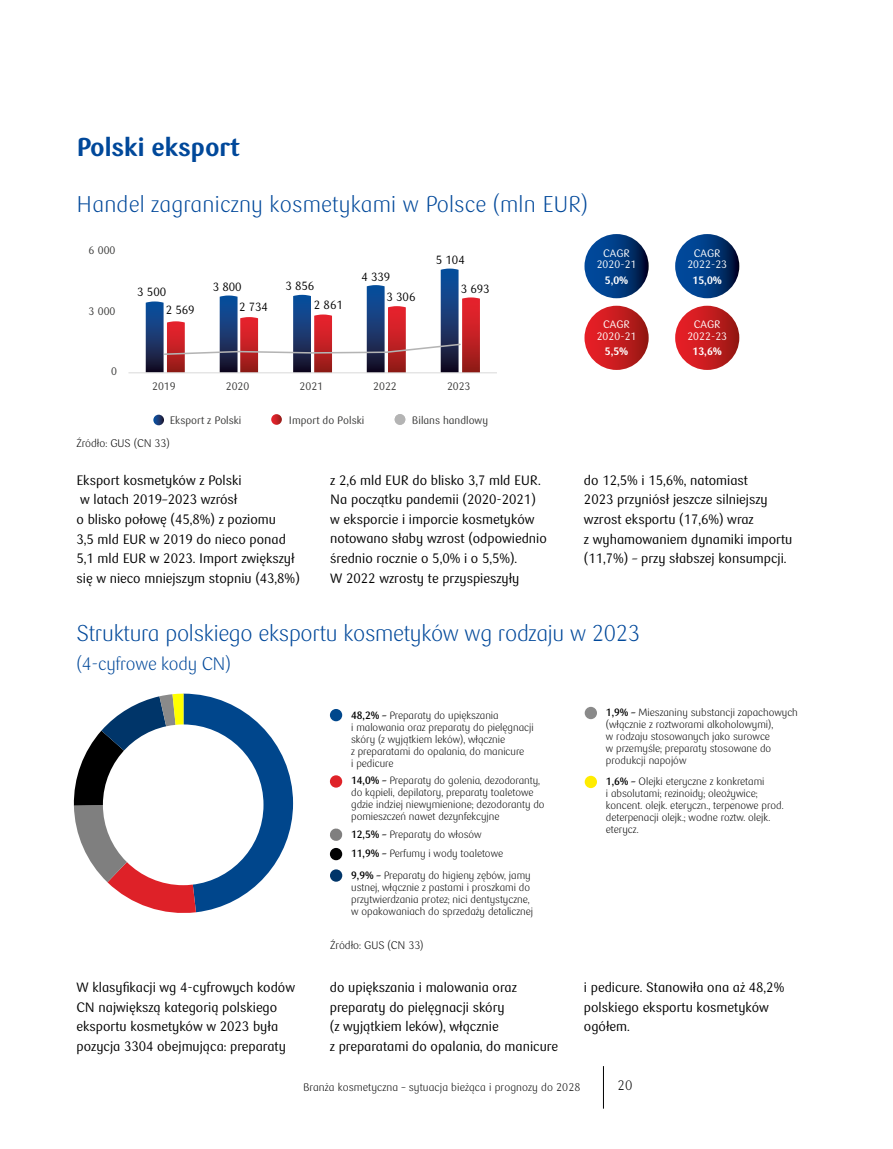
<style>
.page{position:relative;width:893px;height:1149px;background:#fff}
.page>*{position:absolute;margin:0;border:0;box-sizing:border-box;transform-origin:0 0}
.t1{font:900 25.5px "PKO Bank Polski";color:#00489a}
.t2{font:300 22.5px "PKO Bank Polski";letter-spacing:-.01em;color:#00489a}
.t3{font:300 22.5px "PKO Bank Polski";letter-spacing:.01em;color:#00489a}
.t4{font:300 18px "PKO Bank Polski";letter-spacing:-.01em;color:#00489a}
.t5{font:13.5px/19.5px "PKO Bank Polski";color:#000}
.t6{font:300 13.5px "PKO Bank Polski";color:#000}
.t7{font:11.7px "PKO Bank Polski";color:#020202}
.t8{font:300 10.95px "PKO Bank Polski";letter-spacing:.01em;color:#000}
.t9{font:10.8px "PKO Bank Polski";color:#3a3a39}
.t10{font:10.65px/11.9px "PKO Bank Polski";letter-spacing:.01em;color:#fff;text-align:center}
.t11{font:900 10.65px "PKO Bank Polski";color:#fff}
.t12{font:300 10.5px/12px "PKO Bank Polski";color:#000}
.s1{font-weight:700}
</style>
<div class="page">
<hr style="left:603px;top:1065px;width:1px;height:43px;background:#000">
<svg style="left:271px;top:414px;width:11px;height:11px"></svg>
<svg style="left:394px;top:414px;width:11px;height:11px"></svg>
<svg style="left:153px;top:414px;width:11px;height:11px"></svg>
<hr style="left:128px;top:372px;width:369px;height:1px;background:#d9d9d9">
<svg style="left:146px;top:268px;width:334px;height:105px"></svg>
<svg style="left:584px;top:305px;width:65px;height:65px;background:#c72426"></svg>
<div style="left:675px;top:305px;width:64px;height:65px;background:linear-gradient(to right,#f22730,#9a1814);border-radius:32px"></div>
<svg style="left:584px;top:234px;width:65px;height:64px;background:#053c7e"></svg>
<svg style="left:675px;top:234px;width:64px;height:64px;background:#02397d"></svg>
<div style="left:330px;top:708px;width:12px;height:13px;background:#00478c;border-radius:50%"></div>
<div style="left:330px;top:775px;width:12px;height:12px;background:#df2228;border-radius:50%"></div>
<svg style="left:330px;top:828px;width:13px;height:13px"></svg>
<div style="left:330px;top:847px;width:12px;height:13px;background:#020203;border-radius:50%"></div>
<div style="left:330px;top:869px;width:12px;height:12px;background:#003569;border-radius:50%"></div>
<div style="left:585px;top:706px;width:12px;height:13px;background:#8a8a8a;border-radius:50%"></div>
<div style="left:585px;top:775px;width:12px;height:12px;background:#ffec00;border-radius:50%"></div>
<svg style="left:73px;top:693px;width:220px;height:220px"></svg>
<div style="left:103px;top:724px;width:160px;height:160px;background:#fff;border-radius:50%"></div>
<h1 class="t1" style="left:77px;top:132px;width:165px">Polski eksport</h1>
<h2 class="t3" style="left:77px;top:191px;width:513px">Handel zagraniczny kosmetykami w Polsce (mln EUR)</h2>
<p class="t9" style="left:89px;top:244px;width:28px">6 000</p>
<p class="t9" style="left:89px;top:305px;width:28px">3 000</p>
<p class="t9" style="left:111px;top:365px;width:7px">0</p>
<p class="t7" style="left:137px;top:285px;width:30px">3 500</p>
<p class="t7" style="left:213px;top:280px;width:30px">3 800</p>
<p class="t7" style="left:285px;top:279px;width:30px">3 856</p>
<p class="t7" style="left:166px;top:303px;width:30px">2 569</p>
<p class="t7" style="left:239px;top:301px;width:30px">2 734</p>
<p class="t7" style="left:314px;top:298px;width:30px">2 861</p>
<p class="t7" style="left:361px;top:270px;width:30px">4 339</p>
<p class="t7" style="left:387px;top:290px;width:30px">3 306</p>
<p class="t7" style="left:436px;top:253px;width:30px">5 104</p>
<p class="t7" style="left:461px;top:282px;width:30px">3 693</p>
<p class="t9" style="left:152px;top:380px;width:25px">2019</p>
<p class="t9" style="left:226px;top:380px;width:25px">2020</p>
<p class="t9" style="left:300px;top:380px;width:25px">2021</p>
<p class="t9" style="left:373px;top:380px;width:25px">2022</p>
<p class="t9" style="left:447px;top:380px;width:25px">2023</p>
<p class="t9" style="left:170px;top:413px;width:73px">Eksport z Polski</p>
<p class="t9" style="left:289px;top:413px;width:77px">Import do Polski</p>
<p class="t9" style="left:412px;top:413px;width:78px">Bilans handlowy</p>
<p class="t10" style="left:597px;top:247px;width:41px">CAGR<br>2020-21</p>
<p class="t11" style="left:605px;top:274px;width:25px">5,0%</p>
<p class="t10" style="left:597px;top:319px;width:41px">CAGR<br>2020-21</p>
<p class="t11" style="left:605px;top:345px;width:25px">5,5%</p>
<p class="t10" style="left:687px;top:247px;width:41px">CAGR<br>2022-23</p>
<p class="t11" style="left:692px;top:274px;width:31px">15,0%</p>
<p class="t10" style="left:687px;top:319px;width:41px">CAGR<br>2022-23</p>
<p class="t11" style="left:692px;top:345px;width:31px">13,6%</p>
<p class="t8" style="left:77px;top:437px;width:95px">Źródło: GUS (CN 33)</p>
<p class="t5" style="left:77px;top:471px;width:225px">Eksport kosmetyków z Polski<br>w latach 2019–2023 wzrósł<br>o blisko połowę (45,8%) z poziomu<br>3,5 mld EUR w 2019 do nieco ponad<br>5,1 mld EUR w 2023. Import zwiększył się w nieco mniejszym stopniu (43,8%)</p>
<p class="t5" style="left:330px;top:471px;width:218px">z 2,6 mld EUR do blisko 3,7 mld EUR.<br>Na początku pandemii (2020-2021) w eksporcie i imporcie kosmetyków notowano słaby wzrost (odpowiednio średnio rocznie o 5,0% i o 5,5%).<br>W 2022 wzrosty te przyspieszyły</p>
<p class="t5" style="left:584px;top:471px;width:210px">do 12,5% i 15,6%, natomiast<br>2023 przyniósł jeszcze silniejszy wzrost eksportu (17,6%) wraz<br>z wyhamowaniem dynamiki importu (11,7%) – przy słabszej konsumpcji.</p>
<h2 class="t2" style="left:77px;top:620px;width:565px">Struktura polskiego eksportu kosmetyków wg rodzaju w 2023</h2>
<h3 class="t4" style="left:77px;top:654px;width:156px">(4-cyfrowe kody CN)</h3>
<p class="t12" style="left:351px;top:709px;width:184px"><span class="s1">48,2% –</span> Preparaty do upiększania<br>i malowania oraz preparaty do pielęgnacji skóry (z wyjątkiem leków), włącznie<br>z preparatami do opalania, do manicure<br>i pedicure</p>
<p class="t12" style="left:351px;top:774px;width:195px"><span class="s1">14,0% –</span> Preparaty do golenia, dezodoranty, do kąpieli, depilatory, preparaty toaletowe gdzie indziej niewymienione; dezodoranty do pomieszczeń nawet dezynfekcyjne</p>
<p class="t12" style="left:351px;top:825px;width:153px;line-height:18.8px"><span class="s1">12,5% –</span> Preparaty do włosów<br><span class="s1">11,9% –</span> Perfumy i wody toaletowe</p>
<p class="t12" style="left:351px;top:869px;width:183px"><span class="s1">9,9% –</span> Preparaty do higieny zębów, jamy ustnej, włącznie z pastami i proszkami do przytwierdzania protez; nici dentystyczne, w opakowaniach do sprzedaży detalicznej</p>
<p class="t8" style="left:330px;top:938px;width:95px">Źródło: GUS (CN 33)</p>
<p class="t12" style="left:606px;top:707px;width:193px"><span class="s1">1,9% –</span> Mieszaniny substancji zapachowych (włącznie z roztworami alkoholowymi),<br>w rodzaju stosowanych jako surowce<br>w przemyśle; preparaty stosowane do produkcji napojów</p>
<p class="t12" style="left:606px;top:775px;width:179px"><span class="s1">1,6% –</span> Olejki eteryczne z konkretami<br>i absolutami; rezinoidy; oleożywice; koncent. olejk. eteryczn., terpenowe prod. deterpenacji olejk.; wodne roztw. olejk. eterycz.</p>
<p class="t5" style="left:77px;top:978px;width:220px">W klasyfikacji wg 4-cyfrowych kodów CN największą kategorią polskiego eksportu kosmetyków w 2023 była pozycja 3304 obejmująca: preparaty</p>
<p class="t5" style="left:330px;top:978px;width:230px">do upiększania i malowania oraz preparaty do pielęgnacji skóry<br>(z wyjątkiem leków), włącznie<br>z preparatami do opalania, do manicure</p>
<p class="t5" style="left:584px;top:978px;width:202px">i pedicure. Stanowiła ona aż 48,2% polskiego eksportu kosmetyków ogółem.</p>
<p class="t8" style="left:303px;top:1081px;width:279px">Branża kosmetyczna – sytuacja bieżąca i prognozy do 2028</p>
<p class="t6" style="left:618px;top:1077px;width:16px">20</p>
</div>
